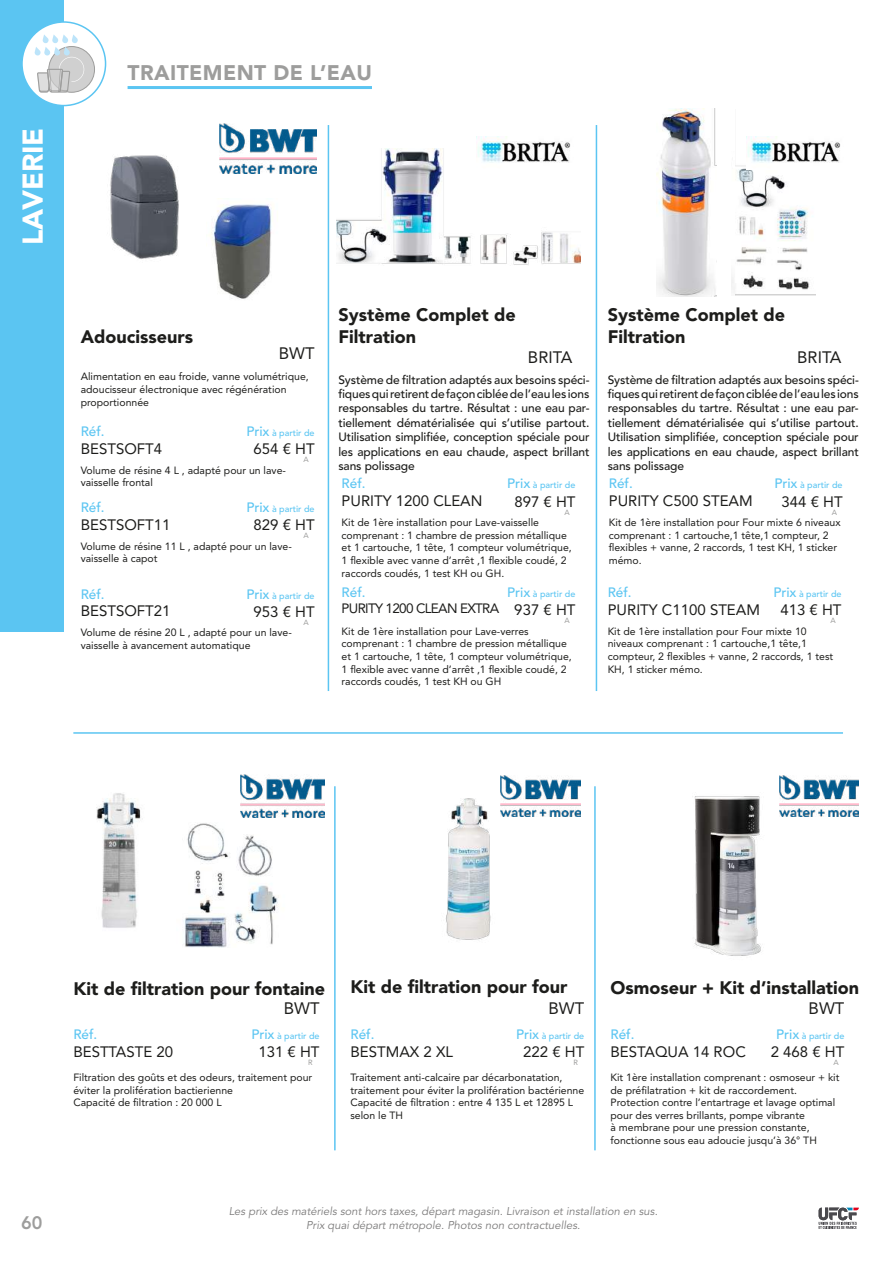
<style>
.page{position:relative;width:893px;height:1263px;background:#fff}
.page>*{position:absolute;margin:0;border:0;box-sizing:border-box;transform-origin:0 0}
.t1{font:900 28.5px "Avenir LT Std";color:#fff}
.t2{font:900 21px "Avenir LT Std";letter-spacing:.02em;color:#9d9d9c}
.t3{font:900 18px/21.6px "Avenir LT Std";color:#1d1d1b}
.t4{font:800 18px "Avenir LT Std";color:#9d9d9c}
.t5{font:16.5px "Avenir LT Std";color:#1d1d1b}
.t6{font:15px "Avenir LT Std";color:#1d1d1b}
.t7{font:500 13.5px "Avenir LT Std";color:#5bc5f2}
.t8{font:13.5px "Avenir LT Std";letter-spacing:-.05em;color:#1d1d1b}
.t9{font:500 12px/14.4px "Avenir LT Std";letter-spacing:-.01em;color:#1d1d1b;text-align:justify}
.t10{font:italic 11.25px/13.5px "Avenir LT Std";color:#7c7b7b;text-align:center}
.t11{font:10.5px/12.6px "Avenir LT Std";color:#1d1d1b}
.t12{font:500 9px "Avenir LT Std";color:#5bc5f2}
.t13{font:7.5px "Avenir LT Std";color:#9d9d9c}
.s1{font-size:13.5px}
.s2{font-size:15px}
</style>
<div class="page">
<div style="left:0;top:0;width:64px;height:631px;background:#5bc5f2"></div>
<svg style="left:819px;top:1207px;width:40px;height:22px"></svg>
<div style="left:22px;top:22px;width:84px;height:84px;background:#fff;border-radius:50%"></div>
<div style="left:21px;top:21px;width:85px;height:85px;border:2px solid #5bc5f2;border-radius:50%"></div>
<div style="left:49px;top:47px;width:46px;height:45px;background:#d0d0d0;border-radius:50%"></div>
<svg style="left:35px;top:34px;width:49px;height:59px"></svg>
<hr style="left:128px;top:86px;width:244px;height:3px;background:#5bc5f2">
<hr style="left:73px;top:732px;width:770px;height:2px;background:#5bc5f2">
<hr style="left:334px;top:786px;width:2px;height:364px;background:#5bc5f2">
<img style="left:96px;top:793px;width:47px;height:135px">
<img style="left:240px;top:774px;width:84px;height:43px">
<hr style="left:594px;top:786px;width:2px;height:364px;background:#5bc5f2">
<img style="left:446px;top:786px;width:59px;height:154px">
<img style="left:694px;top:796px;width:67px;height:160px">
<img style="left:184px;top:823px;width:95px;height:124px">
<img style="left:501px;top:775px;width:80px;height:41px">
<img style="left:779px;top:775px;width:80px;height:41px">
<hr style="left:328px;top:125px;width:1px;height:566px;background:#5bc5f2">
<img style="left:110px;top:155px;width:69px;height:104px">
<img style="left:219px;top:124px;width:97px;height:49px">
<img style="left:210px;top:198px;width:62px;height:101px">
<img style="left:336px;top:148px;width:244px;height:117px">
<img style="left:731px;top:165px;width:85px;height:131px">
<img style="left:656px;top:108px;width:60px;height:189px">
<img style="left:477px;top:136px;width:97px;height:33px">
<img style="left:746px;top:136px;width:95px;height:33px">
<hr style="left:596px;top:125px;width:1px;height:566px;background:#5bc5f2">
<h1 class="t1" style="left:16px;top:245px;width:119px;rotate:-90deg">LAVERIE</h1>
<h2 class="t2" style="left:128px;top:60px;width:246px">TRAITEMENT DE L’EAU</h2>
<h3 class="t3" style="left:81px;top:325px;width:114px">Adoucisseurs</h3>
<h3 class="t5" style="left:279px;top:343px;width:37px">BWT</h3>
<p class="t11" style="left:81px;top:370px;width:230px">Alimentation en eau froide, vanne volumétrique, adoucisseur électronique avec régénération proportionnée</p>
<p class="t7" style="left:81px;top:424px;width:26px">Réf.</p>
<p class="t12" style="left:246px;top:428px;width:70px"><span class="s1">Prix</span> à partir de</p>
<h3 class="t6" style="left:81px;top:440px;width:83px">BESTSOFT4</h3>
<h3 class="t6" style="left:253px;top:440px;width:63px">654 € HT</h3>
<p class="t13" style="left:304px;top:455px;width:7px">A</p>
<p class="t11" style="left:81px;top:464px;width:207px">Volume de résine 4 L , adapté pour un lave&shy;vaisselle frontal</p>
<p class="t7" style="left:81px;top:500px;width:26px">Réf.</p>
<p class="t12" style="left:246px;top:504px;width:70px"><span class="s1">Prix</span> à partir de</p>
<h3 class="t6" style="left:81px;top:516px;width:91px">BESTSOFT11</h3>
<h3 class="t6" style="left:253px;top:516px;width:63px">829 € HT</h3>
<p class="t13" style="left:304px;top:531px;width:7px">A</p>
<p class="t11" style="left:81px;top:540px;width:213px">Volume de résine 11 L , adapté pour un lave&shy;vaisselle à capot</p>
<p class="t7" style="left:81px;top:586px;width:26px">Réf.</p>
<p class="t12" style="left:246px;top:590px;width:70px"><span class="s1">Prix</span> à partir de</p>
<h3 class="t6" style="left:81px;top:602px;width:91px">BESTSOFT21</h3>
<h3 class="t6" style="left:253px;top:603px;width:63px">953 € HT</h3>
<p class="t13" style="left:304px;top:618px;width:7px">A</p>
<p class="t11" style="left:81px;top:626px;width:213px">Volume de résine 20 L , adapté pour un lave&shy;vaisselle à avancement automatique</p>
<h3 class="t3" style="left:338px;top:304px;width:179px">Système Complet de<br>Filtration</h3>
<h3 class="t3" style="left:608px;top:304px;width:179px">Système Complet de<br>Filtration</h3>
<h3 class="t5" style="left:528px;top:348px;width:46px">BRITA</h3>
<h3 class="t5" style="left:797px;top:348px;width:46px">BRITA</h3>
<p class="t9" style="left:338px;top:372px;width:253px">Système de filtration adaptés aux besoins spéci&shy;fiques qui retirent de façon ciblée de l’eau les ions responsables du tartre. Résultat : une eau par&shy;tiellement dématérialisée qui s’utilise partout.<br>Utilisation simplifiée, conception spéciale pour les applications en eau chaude, aspect brillant sans polissage</p>
<p class="t9" style="left:608px;top:372px;width:253px">Système de filtration adaptés aux besoins spéci&shy;fiques qui retirent de façon ciblée de l’eau les ions responsables du tartre. Résultat : une eau par&shy;tiellement dématérialisée qui s’utilise partout.<br>Utilisation simplifiée, conception spéciale pour les applications en eau chaude, aspect brillant sans polissage</p>
<p class="t7" style="left:342px;top:476px;width:26px">Réf.</p>
<p class="t12" style="left:507px;top:480px;width:70px"><span class="s1">Prix</span> à partir de</p>
<h3 class="t6" style="left:342px;top:492px;width:142px">PURITY 1200 CLEAN</h3>
<h3 class="t6" style="left:514px;top:493px;width:63px">897 € HT</h3>
<p class="t13" style="left:564px;top:508px;width:7px">A</p>
<p class="t11" style="left:342px;top:516px;width:232px">Kit de 1ère installation pour Lave-vaisselle comprenant : 1 chambre de pression métallique et 1 cartouche, 1 tête, 1 compteur volumétrique, 1 flexible avec vanne d’arrêt ,1 flexible coudé, 2 raccords coudés, 1 test KH ou GH.</p>
<p class="t7" style="left:342px;top:584px;width:26px">Réf.</p>
<p class="t12" style="left:507px;top:589px;width:70px"><span class="s1">Prix</span> à partir de</p>
<p class="t8" style="left:342px;top:601px;width:235px">PURITY 1200 CLEAN EXTRA <span class="s2">937 € HT</span></p>
<p class="t13" style="left:564px;top:616px;width:7px">A</p>
<p class="t11" style="left:342px;top:625px;width:232px">Kit de 1ère installation pour Lave-verres comprenant : 1 chambre de pression métallique et 1 cartouche, 1 tête, 1 compteur volumétrique, 1 flexible avec vanne d’arrêt ,1 flexible coudé, 2 raccords coudés, 1 test KH ou GH</p>
<p class="t7" style="left:609px;top:476px;width:26px">Réf.</p>
<p class="t12" style="left:774px;top:480px;width:70px"><span class="s1">Prix</span> à partir de</p>
<h3 class="t6" style="left:609px;top:492px;width:145px">PURITY C500 STEAM</h3>
<h3 class="t6" style="left:781px;top:493px;width:63px">344 € HT</h3>
<p class="t13" style="left:832px;top:508px;width:7px">A</p>
<p class="t11" style="left:609px;top:516px;width:233px">Kit de 1ère installation pour Four mixte 6 niveaux comprenant : 1 cartouche,1 tête,1 compteur, 2 flexibles + vanne, 2 raccords, 1 test KH, 1 sticker mémo.</p>
<p class="t7" style="left:608px;top:584px;width:26px">Réf.</p>
<p class="t12" style="left:773px;top:589px;width:70px"><span class="s1">Prix</span> à partir de</p>
<h3 class="t6" style="left:608px;top:601px;width:154px">PURITY C1100 STEAM</h3>
<h3 class="t6" style="left:780px;top:601px;width:63px">413 € HT</h3>
<p class="t13" style="left:831px;top:616px;width:7px">A</p>
<p class="t11" style="left:608px;top:625px;width:227px">Kit de 1ère installation pour Four mixte 10 niveaux comprenant : 1 cartouche,1 tête,1 compteur, 2 flexibles + vanne, 2 raccords, 1 test KH, 1 sticker mémo.</p>
<h3 class="t3" style="left:73px;top:978px;width:253px">Kit de filtration pour fontaine</h3>
<p class="t7" style="left:73px;top:1026px;width:26px">Réf.</p>
<p class="t12" style="left:251px;top:1030px;width:70px"><span class="s1">Prix</span> à partir de</p>
<h3 class="t6" style="left:73px;top:1042px;width:101px">BESTTASTE 20</h3>
<h3 class="t6" style="left:258px;top:1043px;width:63px">131 € HT</h3>
<p class="t13" style="left:308px;top:1058px;width:6px">R</p>
<h3 class="t5" style="left:284px;top:998px;width:37px">BWT</h3>
<h3 class="t3" style="left:350px;top:976px;width:218px">Kit de filtration pour four</h3>
<p class="t7" style="left:350px;top:1026px;width:26px">Réf.</p>
<p class="t12" style="left:516px;top:1030px;width:70px"><span class="s1">Prix</span> à partir de</p>
<h3 class="t6" style="left:350px;top:1042px;width:104px">BESTMAX 2 XL</h3>
<h3 class="t6" style="left:523px;top:1043px;width:63px">222 € HT</h3>
<p class="t13" style="left:573px;top:1058px;width:6px">R</p>
<h3 class="t5" style="left:549px;top:998px;width:37px">BWT</h3>
<h3 class="t3" style="left:610px;top:977px;width:250px">Osmoseur + Kit d’installation</h3>
<p class="t7" style="left:610px;top:1026px;width:26px">Réf.</p>
<p class="t12" style="left:776px;top:1030px;width:70px"><span class="s1">Prix</span> à partir de</p>
<h3 class="t6" style="left:610px;top:1042px;width:137px">BESTAQUA 14 ROC</h3>
<h3 class="t6" style="left:771px;top:1043px;width:75px">2 468 € HT</h3>
<p class="t13" style="left:833px;top:1058px;width:7px">A</p>
<h3 class="t5" style="left:809px;top:998px;width:37px">BWT</h3>
<p class="t11" style="left:73px;top:1071px;width:240px">Filtration des goûts et des odeurs, traitement pour éviter la prolifération bactierienne<br>Capacité de filtration : 20 000 L</p>
<p class="t11" style="left:350px;top:1071px;width:235px">Traitement anti-calcaire par décarbonatation, traitement pour éviter la prolifération bactérienne Capacité de filtration : entre 4 135 L et 12895 L selon le TH</p>
<p class="t11" style="left:610px;top:1071px;width:230px">Kit 1ère installation comprenant : osmoseur + kit de préfilatration + kit de raccordement.<br>Protection contre l’entartrage et lavage optimal pour des verres brillants, pompe vibrante<br>à membrane pour une pression constante, fonctionne sous eau adoucie jusqu’à 36° TH</p>
<h3 class="t4" style="left:21px;top:1212px;width:23px">60</h3>
<p class="t10" style="left:229px;top:1205px;width:431px">Les prix des matériels sont hors taxes, départ magasin. Livraison et installation en sus.<br>Prix quai départ métropole. Photos non contractuelles.</p>
</div>
